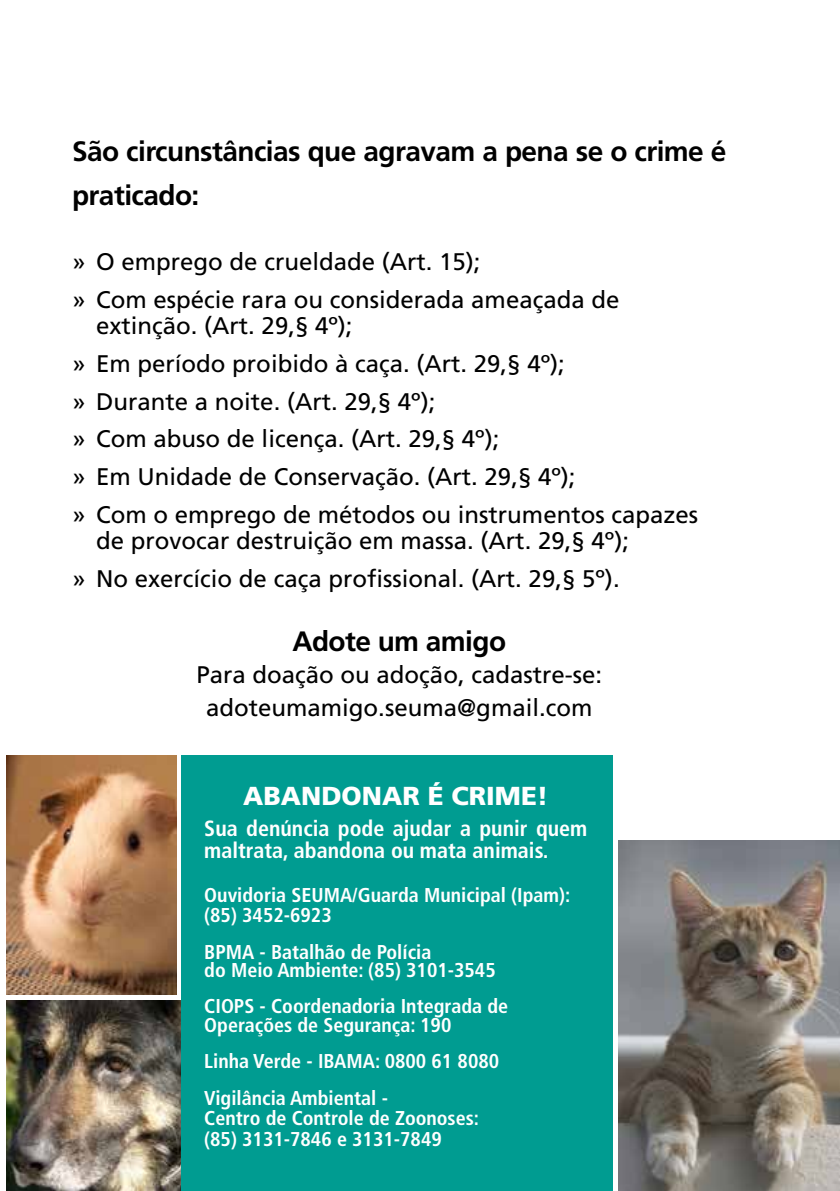
<style>
.page{position:relative;width:840px;height:1191px;background:#fff}
.page>*{position:absolute;margin:0;border:0;box-sizing:border-box;transform-origin:0 0}
.t1{font:700 28px/44px "Frutiger";letter-spacing:-.02em;color:#000}
.t2{font:900 26px "Frutiger";color:#fff}
.t3{font:24px/37.6px "Frutiger";color:#000}
.t4{font:700 condensed 22px/22.8px "Frutiger";color:#fff}
.t5{font:700 condensed 20px/20.4px "Frutiger";color:#fff}
</style>
<div class="page">
<img style="left:618px;top:840px;width:221px;height:351px">
<img style="left:7px;top:1000px;width:174px;height:191px">
<img style="left:7px;top:755px;width:169px;height:239px">
<div style="left:181px;top:755px;width:431px;height:436px;background:#009c91"></div>
<p class="t1" style="left:72px;top:129px;width:655px">São circunstâncias que agravam a pena se o crime é praticado:</p>
<p class="t3" style="left:72px;top:243px;width:548px">» O emprego de crueldade (Art. 15);<br>» Com espécie rara ou considerada ameaçada de</p>
<p class="t3" style="left:72px;top:307px;width:627px;text-indent:24px">extinção. (Art. 29,§ 4º);<br>» Em período proibido à caça. (Art. 29,§ 4º);<br>» Durante a noite. (Art. 29,§ 4º);<br>» Com abuso de licença. (Art. 29,§ 4º);<br>» Em Unidade de Conservação. (Art. 29,§ 4º);<br>» Com o emprego de métodos ou instrumentos capazes</p>
<p class="t3" style="left:72px;top:522px;width:558px;text-indent:24px">de provocar destruição em massa. (Art. 29,§ 4º); » No exercício de caça profissional. (Art. 29,§ 5º).</p>
<p class="t1" style="left:292px;top:619px;width:215px">Adote um amigo</p>
<p class="t3" style="left:196px;top:658px;width:407px;line-height:32.8px;text-align:center">Para doação ou adoção, cadastre-se: adoteumamigo.seuma@gmail.com</p>
<p class="t2" style="left:243px;top:780px;width:306px">ABANDONAR É CRIME!</p>
<p class="t4" style="left:204px;top:816px;width:384px">Sua denúncia pode ajudar a punir quem maltrata, abandona ou mata animais.</p>
<p class="t5" style="left:204px;top:884px;width:367px">Ouvidoria SEUMA/Guarda Municipal (Ipam): (85) 3452-6923</p>
<p class="t5" style="left:204px;top:942px;width:293px;line-height:18.4px">BPMA - Batalhão de Polícia<br>do Meio Ambiente: (85) 3101-3545</p>
<p class="t5" style="left:204px;top:997px;width:305px;line-height:18.4px">CIOPS - Coordenadoria Integrada de<br>Operações de Segurança: 190</p>
<p class="t5" style="left:204px;top:1043px;width:296px;line-height:36.4px">Linha Verde - IBAMA: 0800 61 8080<br>Vigilância Ambiental -</p>
<p class="t5" style="left:204px;top:1108px;width:276px">Centro de Controle de Zoonoses: (85) 3131-7846 e 3131-7849</p>
</div>
